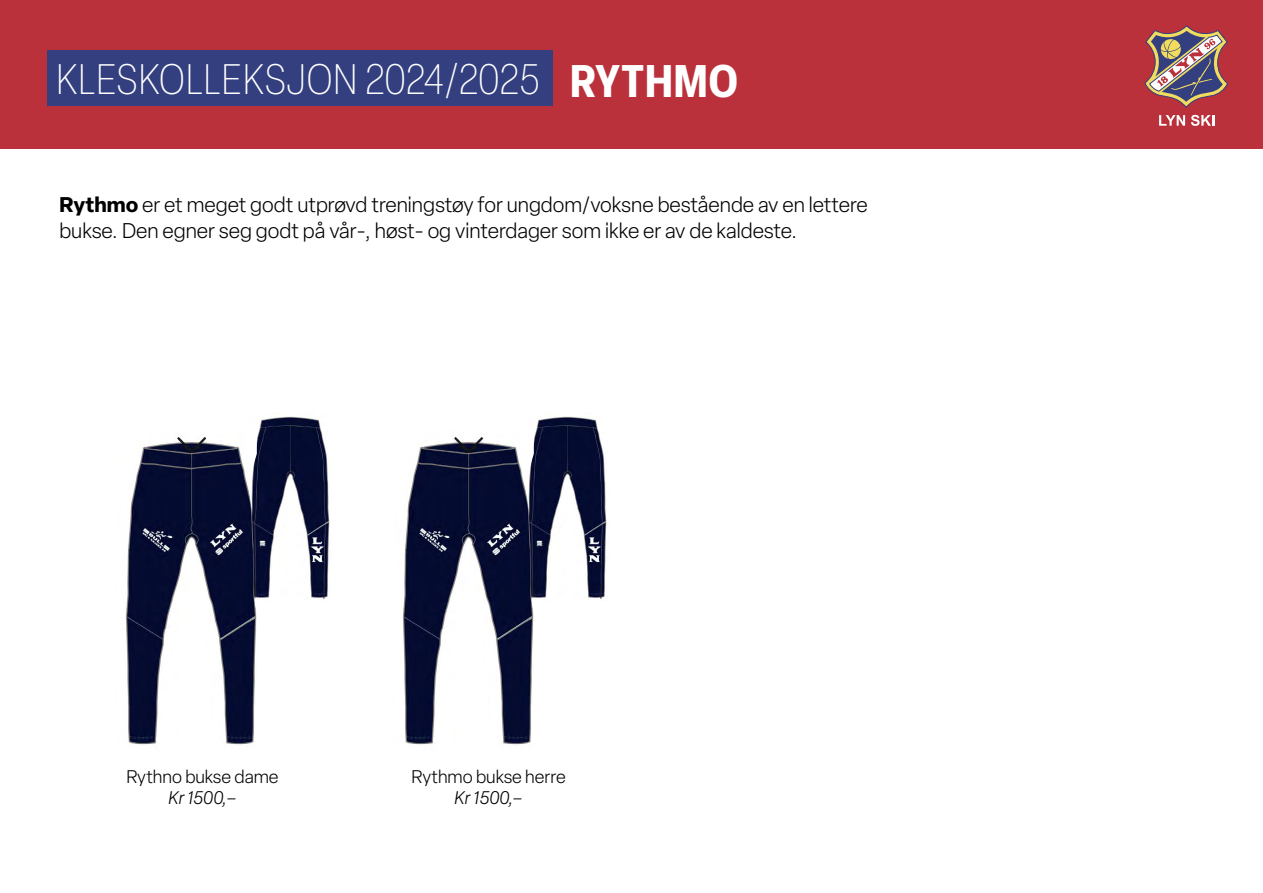
<style>
.page{position:relative;width:1263px;height:893px;background:#fff}
.page>*{position:absolute;margin:0;border:0;box-sizing:border-box;transform-origin:0 0}
.t1{font:200 condensed 42px "Elza";letter-spacing:.015em;color:#fff}
.t2{font:300 21px/25.2px "Elza";color:#000}
.t3{font:300 18px "Elza";color:#000}
.t4{font:italic 300 18px "Elza";color:#000}
.s1{font-weight:700;font-size:45px}
.s2{font-weight:700}
</style>
<div class="page">
<div style="left:0;top:0;width:1263px;height:149px;background:#ba313b"></div>
<div style="left:47px;top:51px;width:505px;height:55px;background:#333f7f"></div>
<svg style="left:1144px;top:25px;width:84px;height:83px"></svg>
<svg style="left:1159px;top:115px;width:26px;height:11px"></svg>
<svg style="left:1191px;top:115px;width:23px;height:11px"></svg>
<img style="left:257px;top:416px;width:73px;height:183px">
<img style="left:534px;top:416px;width:73px;height:183px">
<img style="left:125px;top:436px;width:132px;height:309px">
<img style="left:402px;top:436px;width:132px;height:309px">
<h1 class="t1" style="left:56px;top:53px;width:683px">KLESKOLLEKSJON 2024/2025 <span class="s1">RYTHMO</span></h1>
<p class="t2" style="left:60px;top:192px;width:810px"><span class="s2">Rythmo</span> er et meget godt utprøvd treningstøy for ungdom/voksne bestående av en lettere bukse. Den egner seg godt på vår-, høst- og vinterdager som ikke er av de kaldeste.</p>
<p class="t3" style="left:126px;top:765px;width:154px">Rythno bukse dame</p>
<p class="t4" style="left:169px;top:786px;width:69px">Kr 1500,–</p>
<p class="t3" style="left:412px;top:765px;width:156px">Rythmo bukse herre</p>
<p class="t4" style="left:455px;top:786px;width:69px">Kr 1500,–</p>
</div>
